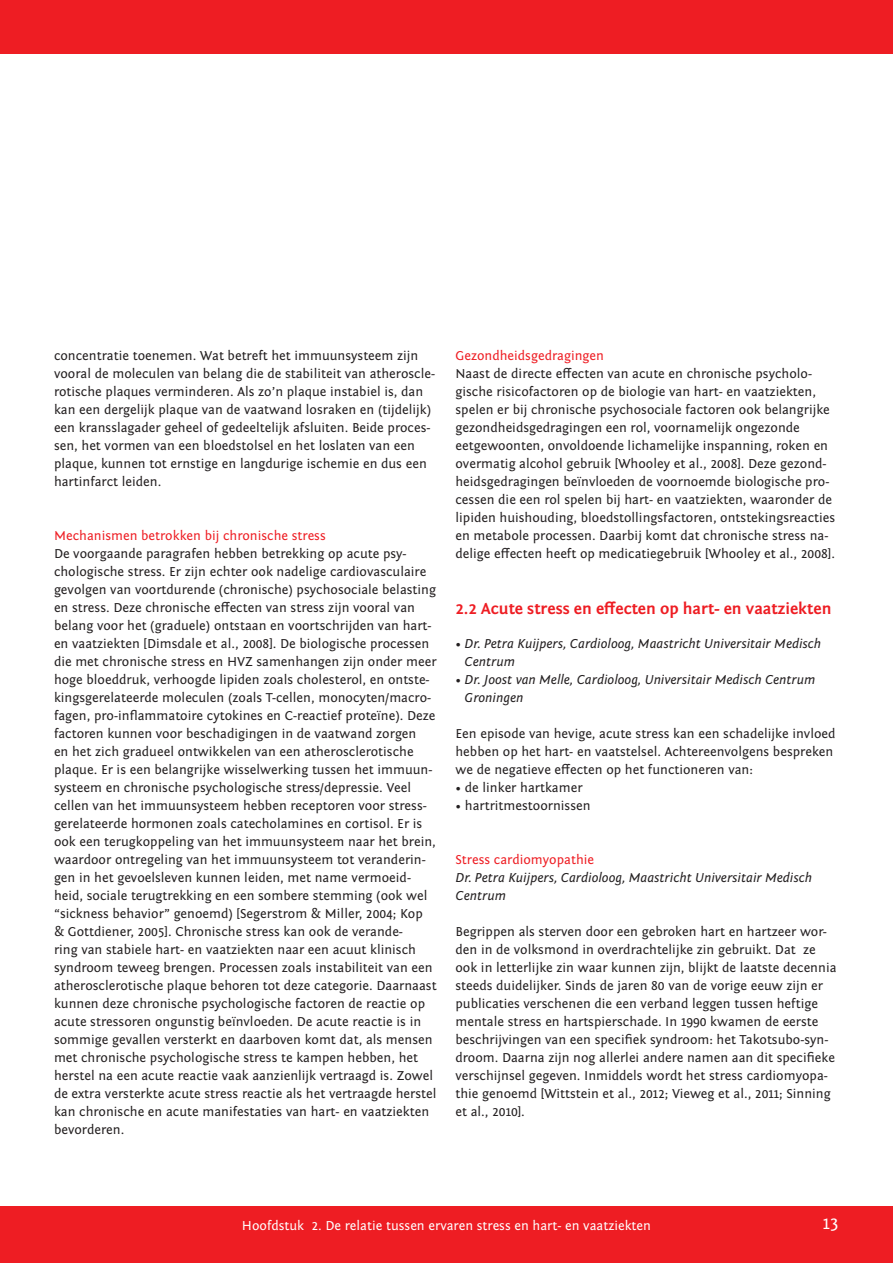
<style>
.page{position:relative;width:893px;height:1263px;background:#fff}
.page>*{position:absolute;margin:0;border:0;box-sizing:border-box;transform-origin:0 0}
.t1{font:18px "Fontin Sans";color:#fff}
.HVG_subkop_rood{font:700 16.5px "Fontin Sans";color:#ee1d23}
.HVG_brood{font:13.5px/18px "Fontin Sans";color:#231f20}
.HVG_brood-2{font:italic 13.5px/18px "Fontin Sans";color:#231f20}
.HVG_brood-3{font:13.5px "Fontin Sans";color:#ee1d23}
.t2{font:13.5px "Fontin Sans";color:#fff}
</style>
<div class="page">
<div style="left:0;top:0;width:893px;height:54px;background:#ee1d23"></div>
<div style="left:0;top:1206px;width:893px;height:57px;background:#ee1d23"></div>
<p class="HVG_brood" style="left:54px;top:347px;width:383px">concentratie toenemen. Wat betreft het immuunsysteem zijn vooral de moleculen van belang die de stabiliteit van atheroscle&shy;rotische plaques verminderen. Als zo’n plaque instabiel is, dan kan een dergelijk plaque van de vaatwand losraken en (tijdelijk) een kransslagader geheel of gedeeltelijk afsluiten. Beide proces&shy;sen, het vormen van een bloedstolsel en het loslaten van een plaque, kunnen tot ernstige en langdurige ischemie en dus een hartinfarct leiden.</p>
<p class="HVG_brood-3" style="left:54px;top:528px;width:273px">Mechanismen betrokken bij chronische stress</p>
<p class="HVG_brood" style="left:54px;top:545px;width:384px">De voorgaande paragrafen hebben betrekking op acute psy&shy;chologische stress. Er zijn echter ook nadelige cardiovasculaire gevolgen van voortdurende (chronische) psychosociale belasting en stress. Deze chronische effecten van stress zijn vooral van belang voor het (graduele) ontstaan en voortschrijden van hart&shy;en vaatziekten [Dimsdale et al., 2008]. De biologische processen die met chronische stress en HVZ samenhangen zijn onder meer hoge bloeddruk, verhoogde lipiden zoals cholesterol, en ontste&shy;kingsgerelateerde moleculen (zoals T-cellen, monocyten/macro&shy;fagen, pro-inflammatoire cytokines en C-reactief proteïne). Deze factoren kunnen voor beschadigingen in de vaatwand zorgen<br>en het zich gradueel ontwikkelen van een atherosclerotische plaque. Er is een belangrijke wisselwerking tussen het immuun&shy;systeem en chronische psychologische stress/depressie. Veel cellen van het immuunsysteem hebben receptoren voor stress&shy;gerelateerde hormonen zoals catecholamines en cortisol. Er is ook een terugkoppeling van het immuunsysteem naar het brein, waardoor ontregeling van het immuunsysteem tot veranderin&shy;gen in het gevoelsleven kunnen leiden, met name vermoeid&shy;heid, sociale terugtrekking en een sombere stemming (ook wel “sickness behavior” genoemd) [Segerstrom &amp; Miller, 2004; Kop<br>&amp; Gottdiener, 2005]. Chronische stress kan ook de verande-<br>ring van stabiele hart- en vaatziekten naar een acuut klinisch syndroom teweeg brengen. Processen zoals instabiliteit van een atherosclerotische plaque behoren tot deze categorie. Daarnaast kunnen deze chronische psychologische factoren de reactie op acute stressoren ongunstig beïnvloeden. De acute reactie is in sommige gevallen versterkt en daarboven komt dat, als mensen met chronische psychologische stress te kampen hebben, het herstel na een acute reactie vaak aanzienlijk vertraagd is. Zowel de extra versterkte acute stress reactie als het vertraagde herstel kan chronische en acute manifestaties van hart- en vaatziekten bevorderen.</p>
<p class="HVG_brood-3" style="left:455px;top:348px;width:150px">Gezondheidsgedragingen</p>
<p class="HVG_brood" style="left:455px;top:365px;width:381px">Naast de directe effecten van acute en chronische psycholo&shy;gische risicofactoren op de biologie van hart- en vaatziekten, spelen er bij chronische psychosociale factoren ook belangrijke gezondheidsgedragingen een rol, voornamelijk ongezonde eetgewoonten, onvoldoende lichamelijke inspanning, roken en overmatig alcohol gebruik [Whooley et al., 2008]. Deze gezond&shy;heidsgedragingen beïnvloeden de voornoemde biologische pro&shy;cessen die een rol spelen bij hart- en vaatziekten, waaronder de lipiden huishouding, bloedstollingsfactoren, ontstekingsreacties en metabole processen. Daarbij komt dat chronische stress na&shy;delige effecten heeft op medicatiegebruik [Whooley et al., 2008].</p>
<p class="HVG_subkop_rood" style="left:455px;top:599px;width:378px">2.2 Acute stress en effecten op hart- en vaatziekten</p>
<p class="HVG_brood-2" style="left:465px;top:635px;width:358px;text-indent:-9px">• Dr. Petra Kuijpers, Cardioloog, Maastricht Universitair Medisch<br>Centrum</p>
<p class="HVG_brood-2" style="left:465px;top:671px;width:352px;text-indent:-9px">• Dr. Joost van Melle, Cardioloog, Universitair Medisch Centrum<br>Groningen</p>
<p class="HVG_brood" style="left:455px;top:725px;width:381px">Een episode van hevige, acute stress kan een schadelijke invloed hebben op het hart- en vaatstelsel. Achtereenvolgens bespreken we de negatieve effecten op het functioneren van:</p>
<p class="HVG_brood" style="left:455px;top:779px;width:129px">• de linker hartkamer</p>
<p class="HVG_brood" style="left:455px;top:797px;width:137px">• hartritmestoornissen</p>
<p class="HVG_brood-3" style="left:455px;top:852px;width:140px">Stress cardiomyopathie</p>
<p class="HVG_brood-2" style="left:455px;top:869px;width:358px">Dr. Petra Kuijpers, Cardioloog, Maastricht Universitair Medisch<br>Centrum</p>
<p class="HVG_brood" style="left:455px;top:923px;width:383px">Begrippen als sterven door een gebroken hart en hartzeer wor&shy;den in de volksmond in overdrachtelijke zin gebruikt. Dat ze ook in letterlijke zin waar kunnen zijn, blijkt de laatste decennia steeds duidelijker. Sinds de jaren 80 van de vorige eeuw zijn er publicaties verschenen die een verband leggen tussen heftige mentale stress en hartspierschade. In 1990 kwamen de eerste beschrijvingen van een specifiek syndroom: het Takotsubo-syn&shy;droom. Daarna zijn nog allerlei andere namen aan dit specifieke verschijnsel gegeven. Inmiddels wordt het stress cardiomyopa&shy;thie genoemd [Wittstein et al., 2012; Vieweg et al., 2011; Sinning et al., 2010].</p>
<p class="t2" style="left:242px;top:1218px;width:411px">Hoofdstuk 2. De relatie tussen ervaren stress en hart- en vaatziekten</p>
<h1 class="t1" style="left:823px;top:1213px;width:18px">13</h1>
</div>
